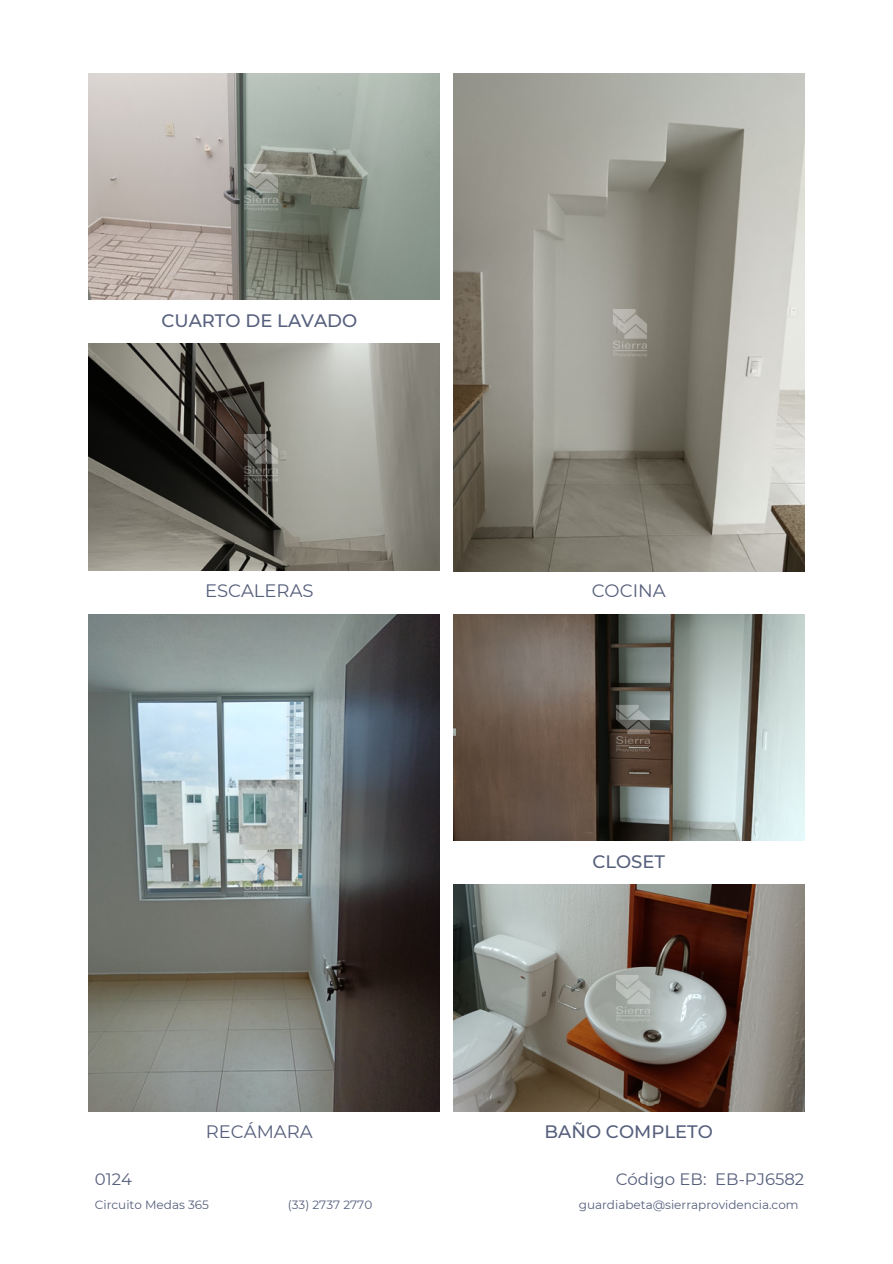
<style>
.page{position:relative;width:893px;height:1264px;background:#fff}
.page>*{position:absolute;margin:0;border:0;box-sizing:border-box;transform-origin:0 0}
.t1{font:500 18px "Montserrat";color:#565f7c}
.t2{font:18px "Montserrat";color:#565f7c}
.t3{font:16.5px "Montserrat";color:#565f7c}
.t4{font:12px "Montserrat";color:#565f7c}
</style>
<div class="page">
<img style="left:453px;top:73px;width:351px;height:498px">
<img style="left:89px;top:73px;width:351px;height:227px">
<img style="left:89px;top:344px;width:351px;height:226px">
<img style="left:453px;top:614px;width:351px;height:226px">
<img style="left:89px;top:614px;width:351px;height:497px">
<img style="left:453px;top:884px;width:351px;height:227px">
<img style="left:237px;top:428px;width:44px;height:58px">
<img style="left:237px;top:158px;width:44px;height:57px">
<img style="left:237px;top:844px;width:44px;height:58px">
<img style="left:607px;top:304px;width:43px;height:57px">
<img style="left:609px;top:969px;width:44px;height:57px">
<img style="left:609px;top:699px;width:44px;height:57px">
<p class="t1" style="left:161px;top:309px;width:197px">CUARTO DE LAVADO</p>
<h1 class="t2" style="left:205px;top:579px;width:110px">ESCALERAS</h1>
<p class="t2" style="left:206px;top:1120px;width:108px">RECÁMARA</p>
<h2 class="t2" style="left:591px;top:579px;width:75px">COCINA</h2>
<p class="t1" style="left:592px;top:850px;width:74px">CLOSET</p>
<h2 class="t1" style="left:544px;top:1120px;width:170px">BAÑO COMPLETO</h2>
<p class="t3" style="left:95px;top:1169px;width:39px">0124</p>
<h3 class="t3" style="left:615px;top:1169px;width:190px">Código EB: EB-PJ6582</h3>
<p class="t4" style="left:95px;top:1197px;width:116px">Circuito Medas 365</p>
<p class="t4" style="left:288px;top:1197px;width:86px">(33) 2737 2770</p>
<h2 class="t4" style="left:578px;top:1197px;width:221px">guardiabeta@sierraprovidencia.com</h2>
</div>
